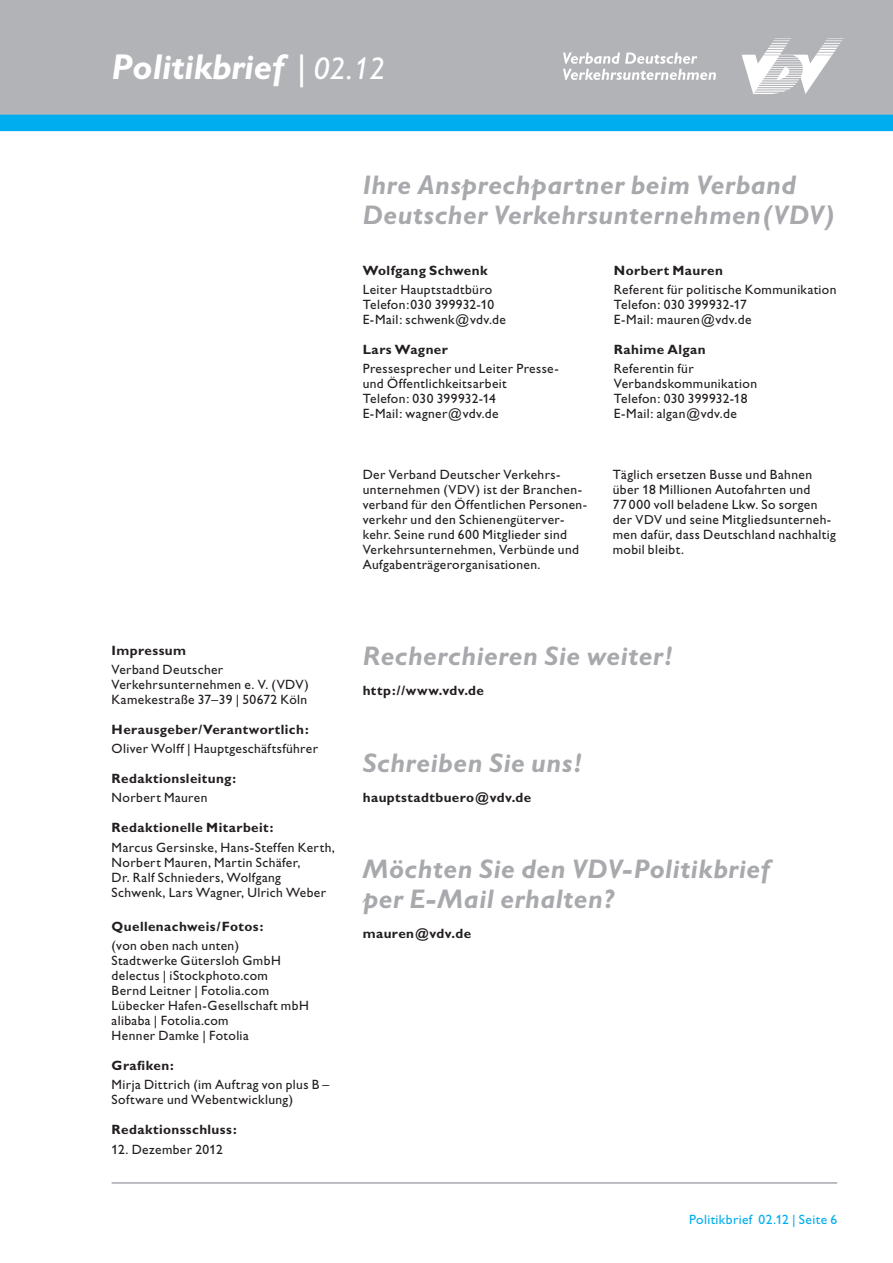
<style>
.page{position:relative;width:893px;height:1263px;background:#fff}
.page>*{position:absolute;margin:0;border:0;box-sizing:border-box;transform-origin:0 0}
.t1{font:italic 700 36px "Gill Alt One";color:#fff}
.t2{font:italic 700 27px/30px "Gill Alt One";letter-spacing:.02em;color:#a8a9ad}
.t3{font:13.5px/15px "Gill Alt One";letter-spacing:.03em;color:#231f20}
.t4{font:700 13.5px "Gill Alt One";letter-spacing:.03em;color:#231f20}
.t5{font:13.5px "Gill Alt One";letter-spacing:.03em;color:#00aeef}
.t6{font:13.35px "Gill Alt One";letter-spacing:.03em;color:#231f20}
.s1{font-weight:400}
.s2{font-weight:400;font-size:31.5px}
.s3{font-size:13.2px}
</style>
<div class="page">
<div style="left:0;top:0;width:893px;height:118px;background:#b2b3b7"></div>
<div style="left:0;top:115px;width:893px;height:16px;background:#00aeef"></div>
<svg style="left:742px;top:38px;width:102px;height:56px"></svg>
<svg style="left:563px;top:53px;width:153px;height:27px"></svg>
<hr style="left:112px;top:1182px;width:725px;height:2px;background:#a8a9ad">
<h1 class="t1" style="left:112px;top:46px;width:275px">Politikbrief <span class="s1">|</span> <span class="s2">02.12</span></h1>
<h2 class="t2" style="left:363px;top:169px;width:473px">Ihre Ansprechpartner beim Verband<br>Deutscher Verkehrsunternehmen(VDV)</h2>
<p class="t4" style="left:363px;top:262px;width:126px">Wolfgang Schwenk</p>
<p class="t3" style="left:363px;top:282px;width:145px">Leiter Hauptstadtbüro<br>Telefon:030 399932-10<br>E-Mail: schwenk@vdv.de</p>
<p class="t4" style="left:363px;top:342px;width:87px">Lars Wagner</p>
<p class="t3" style="left:363px;top:361px;width:197px">Pressesprecher und Leiter Presse&shy;und Öffentlichkeitsarbeit<br>Telefon: 030 399932-14<br>E-Mail: wagner@vdv.de</p>
<p class="t3" style="left:363px;top:466px;width:221px">Der Verband Deutscher Verkehrs&shy;unternehmen (<span class="s3">VDV</span>) ist der Branchen-</p>
<p class="t6" style="left:363px;top:496px;width:226px">verband für den Öffentlichen Personen-</p>
<p class="t3" style="left:363px;top:511px;width:218px">verkehr und den Schienengüterver&shy;kehr. Seine rund 600 Mitglieder sind Verkehrsunternehmen, Verbünde und Aufgabenträgerorganisationen.</p>
<p class="t4" style="left:614px;top:262px;width:111px">Norbert Mauren</p>
<p class="t3" style="left:614px;top:282px;width:224px">Referent für politische Kommunikation<br>Telefon: 030 399932-17<br>E-Mail: mauren@vdv.de</p>
<p class="t4" style="left:614px;top:342px;width:93px">Rahime Algan</p>
<p class="t3" style="left:614px;top:361px;width:145px">Referentin für<br>Verbandskommunikation<br>Telefon: 030 399932-18<br>E-Mail: algan@vdv.de</p>
<p class="t3" style="left:613px;top:466px;width:225px">Täglich ersetzen Busse und Bahnen über 18 Millionen Autofahrten und<br>77 000 voll beladene Lkw. So sorgen der <span class="s3">VDV</span> und seine Mitgliedsunterneh&shy;men dafür, dass Deutschland nachhaltig mobil bleibt.</p>
<p class="t4" style="left:112px;top:642px;width:76px">Impressum</p>
<p class="t3" style="left:112px;top:662px;width:199px">Verband Deutscher<br>Verkehrsunternehmen e. V. (VDV)<br>Kamekestraße 37–39 | 50672 Köln</p>
<p class="t4" style="left:112px;top:721px;width:199px">Herausgeber/Verantwortlich:</p>
<p class="t3" style="left:112px;top:741px;width:208px">Oliver Wolff | Hauptgeschäftsführer</p>
<p class="t4" style="left:112px;top:771px;width:126px">Redaktionsleitung:</p>
<p class="t3" style="left:112px;top:790px;width:97px">Norbert Mauren</p>
<p class="t4" style="left:112px;top:820px;width:163px">Redaktionelle Mitarbeit:</p>
<p class="t3" style="left:112px;top:839px;width:225px">Marcus Gersinske, Hans-Steffen Kerth, Norbert Mauren, Martin Schäfer,<br>Dr. Ralf Schnieders, Wolfgang Schwenk, Lars Wagner, Ulrich Weber</p>
<p class="t4" style="left:112px;top:918px;width:153px">Quellenachweis/Fotos:</p>
<p class="t3" style="left:112px;top:938px;width:199px">(von oben nach unten)<br>Stadtwerke Gütersloh GmbH delectus | iStockphoto.com<br>Bernd Leitner | Fotolia.com<br>Lübecker Hafen-Gesellschaft mbH alibaba | Fotolia.com<br>Henner Damke | Fotolia</p>
<p class="t4" style="left:112px;top:1058px;width:64px">Grafiken:</p>
<p class="t3" style="left:112px;top:1077px;width:219px">Mirja Dittrich (im Auftrag von plus B –<br>Software und Webentwicklung)</p>
<p class="t4" style="left:112px;top:1122px;width:127px">Redaktionsschluss:</p>
<p class="t3" style="left:112px;top:1141px;width:113px">12. Dezember 2012</p>
<h2 class="t2" style="left:363px;top:641px;width:311px">Recherchieren Sie weiter!</h2>
<p class="t4" style="left:363px;top:682px;width:123px">http://www.vdv.de</p>
<h2 class="t2" style="left:363px;top:747px;width:220px">Schreiben Sie uns!</h2>
<p class="t4" style="left:363px;top:789px;width:170px">hauptstadtbuero@vdv.de</p>
<h2 class="t2" style="left:363px;top:854px;width:408px">Möchten Sie den VDV-Politikbrief per E-Mail erhalten?</h2>
<p class="t4" style="left:363px;top:925px;width:110px">mauren@vdv.de</p>
<p class="t5" style="left:689px;top:1211px;width:149px">Politikbrief 02.12 | Seite 6</p>
</div>
